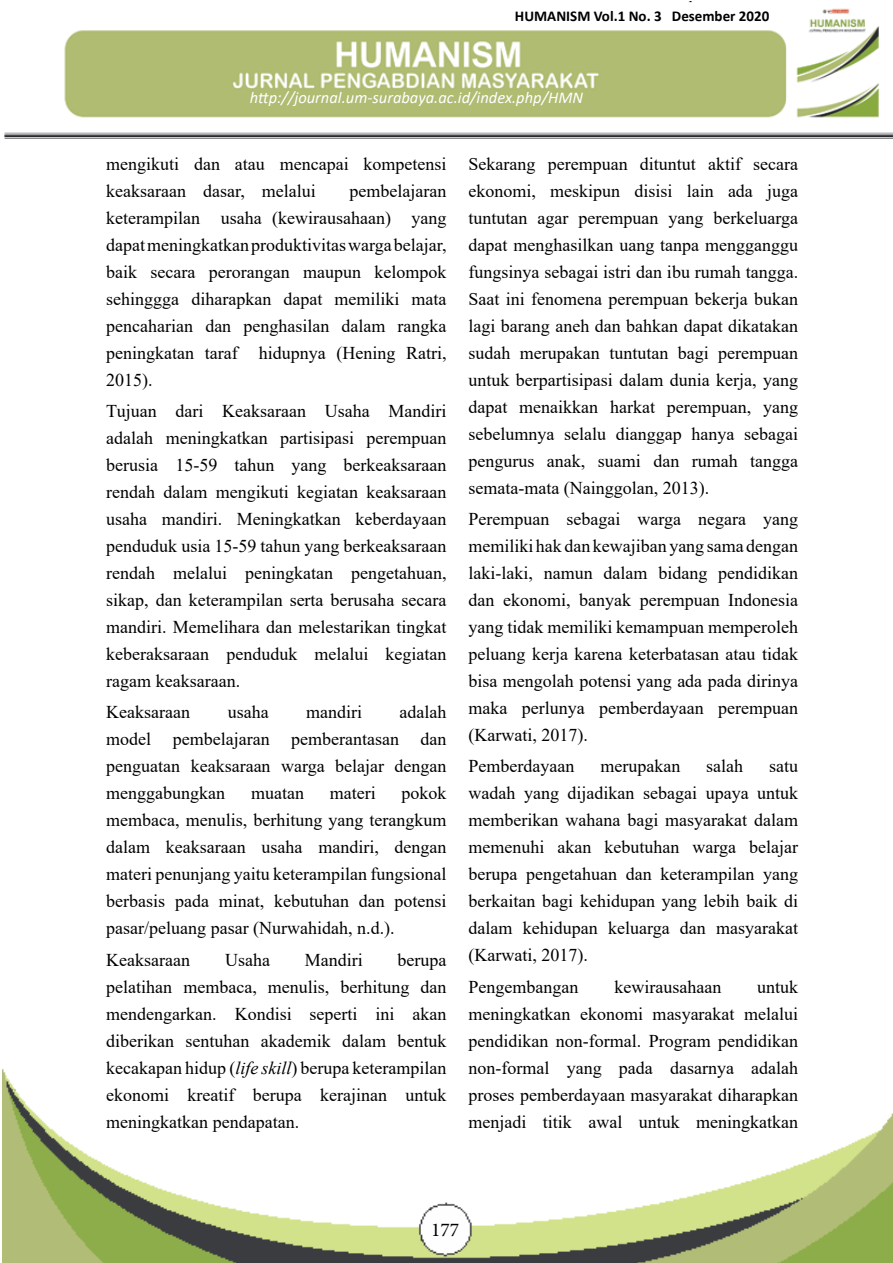
<style>
.page{position:relative;width:893px;height:1263px;background:#fff}
.page>*{position:absolute;margin:0;border:0;box-sizing:border-box;transform-origin:0 0}
.t1{font:19.5px "Minion Pro";color:#000}
.t2{font:18px/27px "Times New Roman";color:#000;text-align:justify}
.t3{font:italic 16.5px "Calibri";color:#fff}
.t4{font:700 15px "Calibri";color:#000}
.s1{font-style:italic}
</style>
<div class="page">
<img style="left:3px;top:1069px;width:890px;height:194px">
<img style="left:4px;top:8px;width:889px;height:130px">
<div style="left:512px;top:2px;width:268px;height:28px;background:#fff"></div>
<div style="left:106px;top:953px;width:340px;height:178px;background:#fff"></div>
<div style="left:468px;top:980px;width:330px;height:151px;background:#fff"></div>
<p class="t4" style="left:515px;top:6px;width:256px">HUMANISM Vol.1 No. 3 Desember 2020</p>
<p class="t3" style="left:250px;top:86px;width:335px">http://journal.um-surabaya.ac.id/index.php/HMN</p>
<p class="t2" style="left:106px;top:150px;width:342px">mengikuti dan atau mencapai kompetensi keaksaraan dasar, melalui</p>
<p class="t2" style="left:106px;top:177px;width:342px;text-indent:243px">pembelajaran keterampilan usaha (kewirausahaan) yang dapat meningkatkan produktivitas warga belajar, baik secara perorangan maupun kelompok sehinggga diharapkan dapat memiliki mata pencaharian dan penghasilan dalam rangka peningkatan taraf hidupnya (Hening Ratri, 2015).</p>
<p class="t2" style="left:106px;top:397px;width:342px">Tujuan dari Keaksaraan Usaha Mandiri adalah meningkatkan partisipasi perempuan berusia 15-59 tahun yang berkeaksaraan rendah dalam mengikuti kegiatan keaksaraan usaha mandiri. Meningkatkan keberdayaan penduduk usia 15-59 tahun yang berkeaksaraan rendah melalui peningkatan pengetahuan, sikap, dan keterampilan serta berusaha secara mandiri. Memelihara dan melestarikan tingkat keberaksaraan penduduk melalui kegiatan ragam keaksaraan.</p>
<p class="t2" style="left:106px;top:698px;width:85px">Keaksaraan</p>
<p class="t2" style="left:228px;top:698px;width:42px">usaha</p>
<p class="t2" style="left:306px;top:698px;width:57px">mandiri</p>
<p class="t2" style="left:106px;top:698px;width:342px;text-indent:293px">adalah model pembelajaran pemberantasan dan penguatan keaksaraan warga belajar dengan menggabungkan</p>
<p class="t2" style="left:106px;top:779px;width:342px;text-indent:295px">pokok membaca, menulis, berhitung yang terangkum dalam keaksaraan usaha mandiri, dengan materi penunjang yaitu keterampilan fungsional berbasis pada minat, kebutuhan dan potensi pasar/peluang pasar (Nurwahidah, n.d.).</p>
<p class="t2" style="left:106px;top:945px;width:85px">Keaksaraan</p>
<p class="t2" style="left:225px;top:945px;width:46px">Usaha</p>
<p class="t2" style="left:305px;top:945px;width:59px">Mandiri</p>
<p class="t2" style="left:251px;top:779px;width:54px">muatan</p>
<p class="t2" style="left:330px;top:779px;width:47px">materi</p>
<p class="t2" style="left:106px;top:945px;width:342px;text-indent:291px">berupa pelatihan membaca, menulis, berhitung dan mendengarkan. Kondisi seperti ini akan diberikan sentuhan akademik dalam bentuk kecakapan hidup (<span class="s1">life skill</span>) berupa keterampilan ekonomi kreatif berupa kerajinan untuk meningkatkan pendapatan.</p>
<p class="t2" style="left:468px;top:150px;width:331px">Sekarang perempuan dituntut aktif secara ekonomi, meskipun disisi lain ada juga tuntutan agar perempuan yang berkeluarga dapat menghasilkan uang tanpa mengganggu fungsinya sebagai istri dan ibu rumah tangga.<br>Saat ini fenomena perempuan bekerja bukan lagi barang aneh dan bahkan dapat dikatakan sudah merupakan tuntutan bagi perempuan untuk berpartisipasi dalam dunia kerja, yang dapat menaikkan harkat perempuan, yang sebelumnya selalu dianggap hanya sebagai pengurus anak, suami dan rumah tangga semata-mata (Nainggolan, 2013).</p>
<p class="t2" style="left:468px;top:505px;width:331px">Perempuan sebagai warga negara yang memiliki hak dan kewajiban yang sama dengan laki-laki, namun dalam bidang pendidikan dan ekonomi, banyak perempuan Indonesia yang tidak memiliki kemampuan memperoleh peluang kerja karena keterbatasan atau tidak bisa mengolah potensi yang ada pada dirinya maka perlunya pemberdayaan perempuan (Karwati, 2017).</p>
<p class="t2" style="left:468px;top:752px;width:107px">Pemberdayaan</p>
<p class="t2" style="left:600px;top:752px;width:81px">merupakan</p>
<p class="t2" style="left:706px;top:752px;width:38px">salah</p>
<p class="t2" style="left:468px;top:752px;width:331px;text-indent:301px">satu wadah yang dijadikan sebagai upaya untuk memberikan wahana bagi masyarakat dalam memenuhi akan kebutuhan warga belajar berupa pengetahuan dan keterampilan yang berkaitan bagi kehidupan yang lebih baik di dalam kehidupan keluarga dan masyarakat (Karwati, 2017).</p>
<p class="t2" style="left:468px;top:972px;width:111px">Pengembangan</p>
<p class="t2" style="left:614px;top:972px;width:108px">kewirausahaan</p>
<p class="t2" style="left:468px;top:972px;width:331px;text-indent:289px">untuk meningkatkan ekonomi masyarakat melalui pendidikan non-formal. Program pendidikan non-formal yang pada dasarnya adalah proses pemberdayaan masyarakat diharapkan menjadi titik awal untuk meningkatkan</p>
<p class="t1" style="left:431px;top:1216px;width:30px">177</p>
</div>
